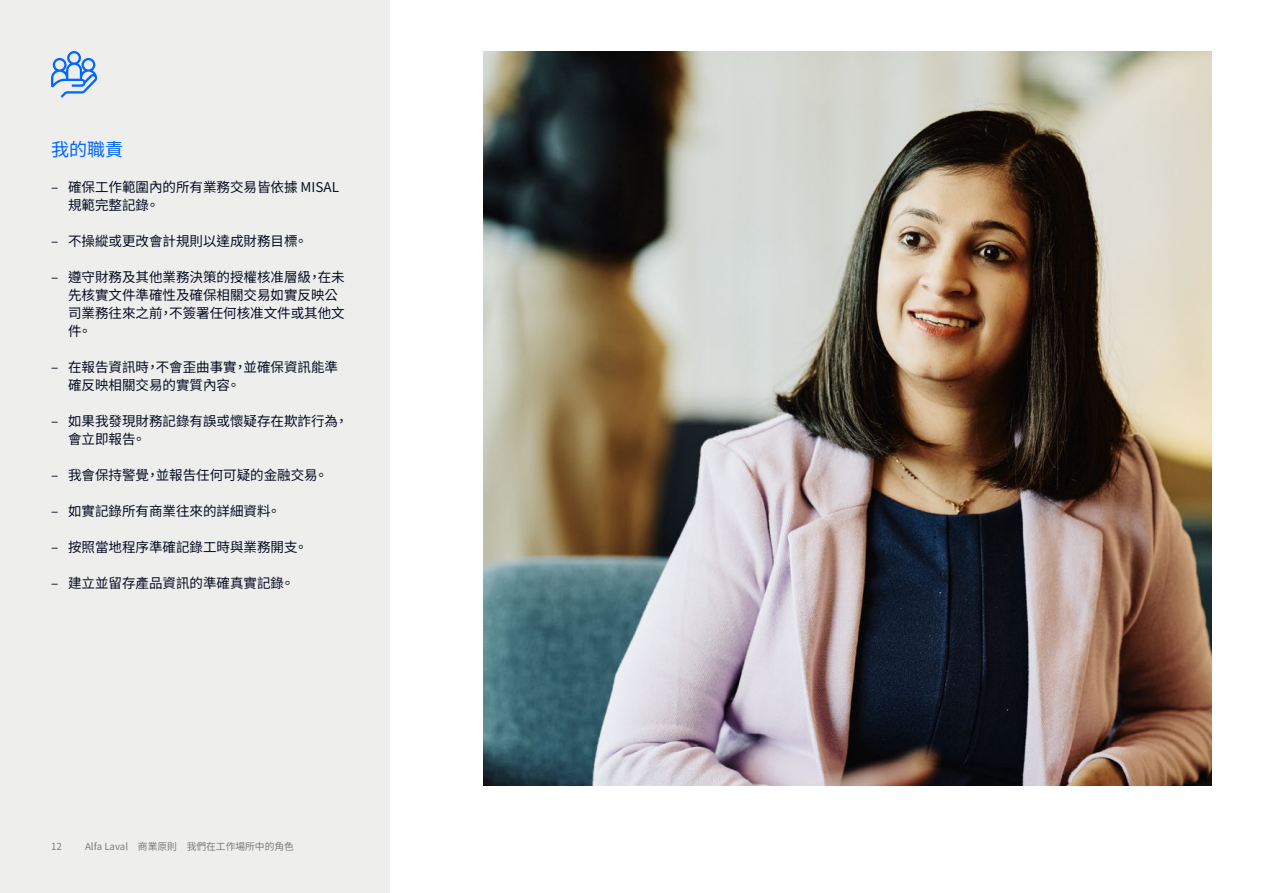
<style>
.page{position:relative;width:1263px;height:893px;background:#fff}
.page>*{position:absolute;margin:0;border:0;box-sizing:border-box;transform-origin:0 0}
.t1{font:18px "Noto Sans TC";color:#0068ff}
.t2{font:13.5px/18px "Noto Sans TC";color:#0b1128}
.t3{font:9.75px "Noto Sans TC";color:#7f7e79}
</style>
<div class="page">
<div style="left:0;top:0;width:390px;height:893px;background:#eeeeec"></div>
<img style="left:483px;top:51px;width:729px;height:735px">
<svg style="left:51px;top:51px;width:46px;height:47px"></svg>
<h1 class="t1" style="left:51px;top:139px;width:73px">我的職責</h1>
<p class="t2" style="left:68px;top:178px;width:273px;text-indent:-17px">– 確保工作範圍內的所有業務交易皆依據 MISAL規範完整記錄。</p>
<p class="t2" style="left:51px;top:232px;width:258px">– 不操縱或更改會計規則以達成財務目標。</p>
<p class="t2" style="left:68px;top:268px;width:278px;text-indent:-17px">– 遵守財務及其他業務決策的授權核准層級，在未先核實文件準確性及確保相關交易如實反映公司業務往來之前，不簽署任何核准文件或其他文件。</p>
<p class="t2" style="left:68px;top:358px;width:272px;text-indent:-17px">– 在報告資訊時，不會歪曲事實，並確保資訊能準確反映相關交易的實質內容。</p>
<p class="t2" style="left:68px;top:412px;width:282px;text-indent:-17px">– 如果我發現財務記錄有誤或懷疑存在欺詐行為，會立即報告。</p>
<p class="t2" style="left:51px;top:466px;width:278px">– 我會保持警覺，並報告任何可疑的金融交易。</p>
<p class="t2" style="left:51px;top:502px;width:231px">– 如實記錄所有商業往來的詳細資料。</p>
<p class="t2" style="left:51px;top:538px;width:258px">– 按照當地程序準確記錄工時與業務開支。</p>
<p class="t2" style="left:51px;top:574px;width:245px">– 建立並留存產品資訊的準確真實記錄。</p>
<p class="t3" style="left:51px;top:841px;width:12px">12</p>
<p class="t3" style="left:85px;top:841px;width:210px">Alfa Laval 商業原則 我們在工作場所中的角色</p>
</div>
